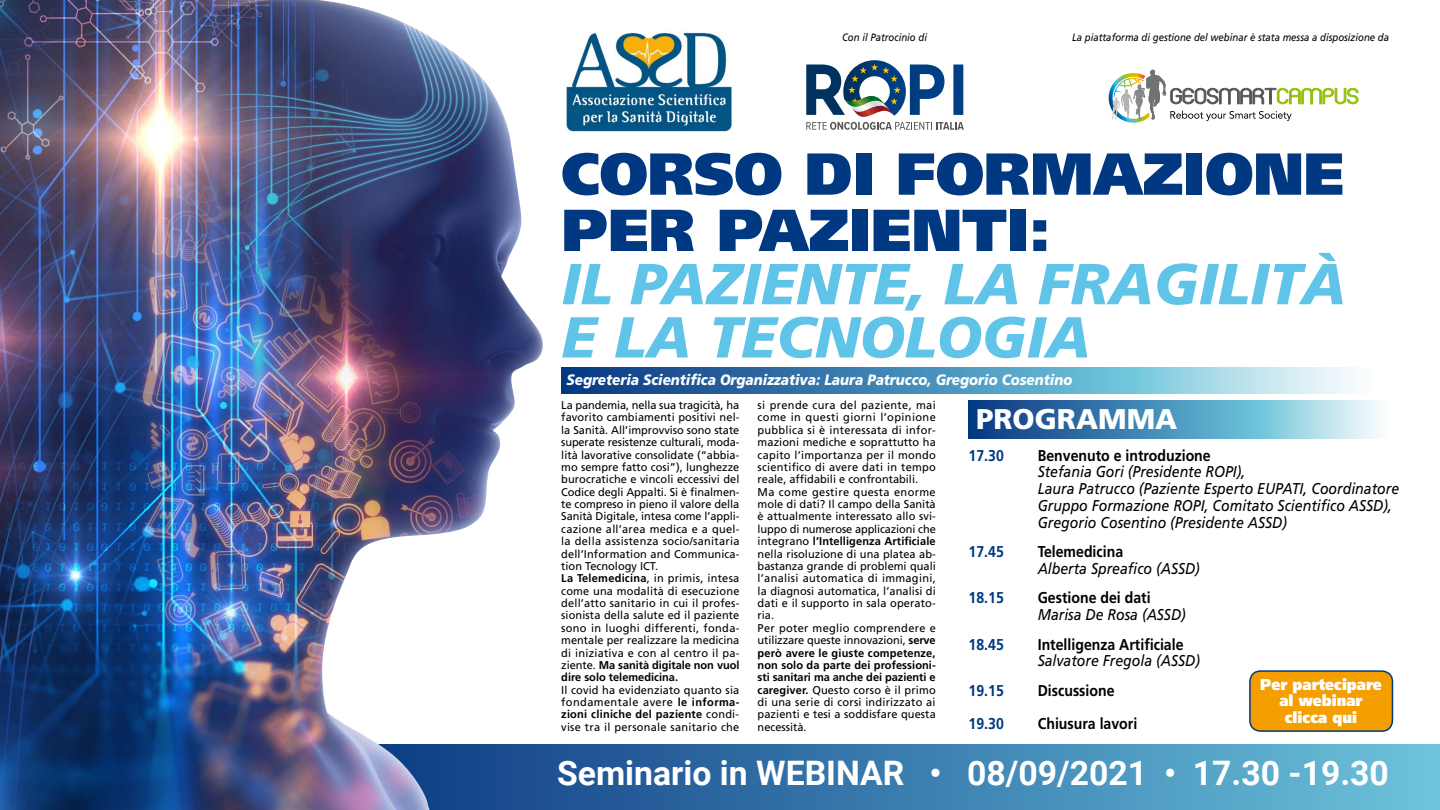
<style>
.page{position:relative;width:1440px;height:810px;background:#fff}
.page>*{position:absolute;margin:0;border:0;box-sizing:border-box;transform-origin:0 0}
.t1{font:900 59.1px/56.3px "Frutiger";color:#003882}
.t2{font:italic 900 57.68px/53.2px "Frutiger";color:#60c4e9}
.t3{font:700 33.75px "Roboto";color:#fff}
.t4{font:900 28.5px "Frutiger";color:#fff}
.t5{font:italic 15.67px/16.7px "Frutiger";color:#000;scale:.9 1}
.t6{font:700 15.67px "Frutiger";color:#000;scale:.9 1}
.t7{font:900 15.67px/16.7px "Frutiger";color:#fff;text-align:center;scale:.9 1}
.t8{font:700 15.67px "Frutiger";color:#003882;scale:.9 1}
.t9{font:italic 900 15px "Frutiger";color:#fff;scale:.9 1}
.t10{font:11.25px/12.4px "Frutiger";letter-spacing:.01em;color:#000}
.t11{font:italic 10.65px "Frutiger";color:#000;scale:.9 1}
.s1{font-weight:700}
</style>
<div class="page">
<svg style="left:561px;top:368px;width:793px;height:25px;background:#5d99bf"></svg>
<svg style="left:545px;top:744px;width:895px;height:66px;background:#4389b6"></svg>
<svg style="left:969px;top:401px;width:410px;height:37px;background:#5e99bf"></svg>
<img style="left:0;top:0;width:545px;height:810px">
<img style="left:566px;top:31px;width:166px;height:101px">
<svg style="left:1109px;top:69px;width:250px;height:54px"></svg>
<svg style="left:806px;top:60px;width:158px;height:70px"></svg>
<div style="left:1250px;top:671px;width:142px;height:60px;background:#f49e00;border-radius:11px"></div>
<div style="left:1249px;top:670px;width:144px;height:62px;border:2px solid #003882;border-radius:11px"></div>
<p class="t11" style="left:842px;top:31px;width:96px">Con il Patrocinio di</p>
<p class="t11" style="left:1072px;top:31px;width:354px">La piattaforma di gestione del webinar è stata messa a disposizione da</p>
<h1 class="t1" style="left:561px;top:146px;width:784px">CORSO DI FORMAZIONE<br>PER PAZIENTI:</h1>
<h2 class="t2" style="left:561px;top:258px;width:786px">IL PAZIENTE, LA FRAGILITÀ<br>E LA TECNOLOGIA</h2>
<h3 class="t9" style="left:567px;top:371px;width:563px">Segreteria Scientifica Organizzativa: Laura Patrucco, Gregorio Cosentino</h3>
<p class="t10" style="left:561px;top:399px;width:180px">La pandemia, nella sua tragicità, ha favorito cambiamenti positivi nel&shy;la Sanità. All’improvviso sono state superate resistenze culturali, moda&shy;lità lavorative consolidate (“abbia&shy;mo sempre fatto cosi”), lunghezze burocratiche e vincoli eccessivi del Codice degli Appalti. Si è finalmen&shy;te compreso in pieno il valore della Sanità Digitale, intesa come l’appli&shy;cazione all’area medica e a quel&shy;la della assistenza socio/sanitaria dell’Information and Communica&shy;tion Tecnology ICT.<br><span class="s1">La Telemedicina</span>, in primis, intesa come una modalità di esecuzione dell’atto sanitario in cui il profes&shy;sionista della salute ed il paziente sono in luoghi differenti, fonda&shy;mentale per realizzare la medicina di iniziativa e con al centro il pa&shy;ziente. <span class="s1">Ma sanità digitale non vuol dire solo telemedicina.</span></p>
<p class="t10" style="left:561px;top:684px;width:180px;text-align:justify">Il covid ha evidenziato quanto sia fondamentale avere <span class="s1">le informa&shy;zioni cliniche del paziente</span> condi&shy;vise tra il personale sanitario che</p>
<p class="t10" style="left:758px;top:399px;width:180px">si prende cura del paziente, mai come in questi giorni l’opinione pubblica si è interessata di infor&shy;mazioni mediche e soprattutto ha capito l’importanza per il mondo scientifico di avere dati in tempo reale, affidabili e confrontabili.<br>Ma come gestire questa enorme mole di dati? Il campo della Sanità è attualmente interessato allo svi&shy;luppo di numerose applicazioni che integrano <span class="s1">l’Intelligenza Artificiale </span>nella risoluzione di una platea ab&shy;bastanza grande di problemi quali l’analisi automatica di immagini, la diagnosi automatica, l’analisi di dati e il supporto in sala operato&shy;ria.<br>Per poter meglio comprendere e utilizzare queste innovazioni, <span class="s1">serve però avere le giuste competenze, non solo da parte dei professioni&shy;sti sanitari ma anche dei pazienti e caregiver.</span> Questo corso è il primo di una serie di corsi indirizzato ai pazienti e tesi a soddisfare questa necessità.</p>
<h3 class="t4" style="left:976px;top:402px;width:203px">PROGRAMMA</h3>
<h3 class="t8" style="left:969px;top:446px;width:41px">17.30</h3>
<h3 class="t6" style="left:1038px;top:446px;width:194px">Benvenuto e introduzione</h3>
<h3 class="t5" style="left:1038px;top:464px;width:403px">Stefania Gori (Presidente ROPI),<br>Laura Patrucco (Paziente Esperto EUPATI, Coordinatore Gruppo Formazione ROPI, Comitato Scientifico ASSD), Gregorio Cosentino (Presidente ASSD)</h3>
<h3 class="t8" style="left:969px;top:542px;width:41px">17.45</h3>
<h3 class="t6" style="left:1038px;top:542px;width:96px">Telemedicina</h3>
<h3 class="t5" style="left:1038px;top:560px;width:182px">Alberta Spreafico (ASSD)</h3>
<h3 class="t8" style="left:969px;top:589px;width:41px">18.15</h3>
<h3 class="t6" style="left:1038px;top:589px;width:127px">Gestione dei dati</h3>
<h3 class="t5" style="left:1038px;top:606px;width:166px">Marisa De Rosa (ASSD)</h3>
<h3 class="t8" style="left:969px;top:635px;width:41px">18.45</h3>
<h3 class="t6" style="left:1038px;top:635px;width:164px">Intelligenza Artificiale</h3>
<h3 class="t5" style="left:1038px;top:653px;width:182px">Salvatore Fregola (ASSD)</h3>
<h3 class="t8" style="left:969px;top:681px;width:41px">19.15</h3>
<h3 class="t6" style="left:1038px;top:681px;width:87px">Discussione</h3>
<h3 class="t8" style="left:969px;top:715px;width:41px">19.30</h3>
<h3 class="t6" style="left:1038px;top:715px;width:112px">Chiusura lavori</h3>
<h3 class="t7" style="left:1260px;top:676px;width:136px">Per partecipare al webinar clicca qui</h3>
<h3 class="t3" style="left:557px;top:750px;width:833px">Seminario in WEBINAR • 08/09/2021 • 17.30 -19.30</h3>
</div>
